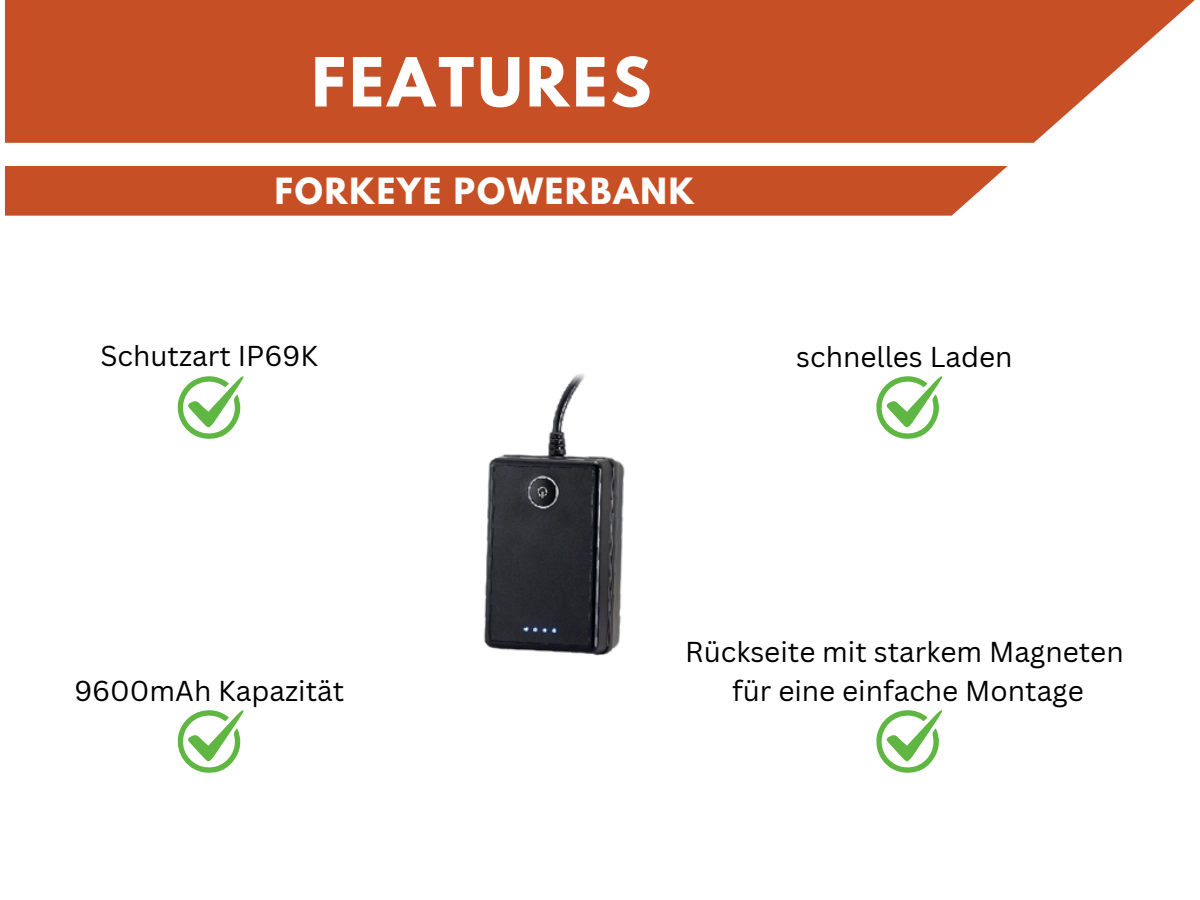
<style>
.page{position:relative;width:1200px;height:900px;background:#fff}
.page>*{position:absolute;margin:0;border:0;box-sizing:border-box;transform-origin:0 0}
.t1{font:700 60px "League Spartan";letter-spacing:.06em;color:#fff}
.t2{font:700 32px "League Spartan";letter-spacing:.06em;color:#fff}
.t3{font:28px "Canva Sans";color:#000}
</style>
<div class="page">
<svg style="left:5px;top:0;width:1190px;height:216px;fill:#c74f26"></svg>
<svg style="left:177px;top:376px;width:67px;height:63px"></svg>
<svg style="left:177px;top:710px;width:67px;height:63px"></svg>
<svg style="left:876px;top:376px;width:66px;height:63px"></svg>
<svg style="left:876px;top:710px;width:66px;height:63px"></svg>
<img style="left:483px;top:374px;width:142px;height:282px">
<p class="t1" style="left:312px;top:53px;width:341px">FEATURES</p>
<h1 class="t2" style="left:275px;top:175px;width:421px">FORKEYE POWERBANK</h1>
<h2 class="t3" style="left:101px;top:336px;width:219px">Schutzart IP69K</h2>
<p class="t3" style="left:796px;top:337px;width:218px">schnelles Laden</p>
<p class="t3" style="left:74px;top:671px;width:271px">9600mAh Kapazität</p>
<p class="t3" style="left:685px;top:632px;width:440px">Rückseite mit starkem Magneten</p>
<p class="t3" style="left:732px;top:671px;width:353px">für eine einfache Montage</p>
</div>
